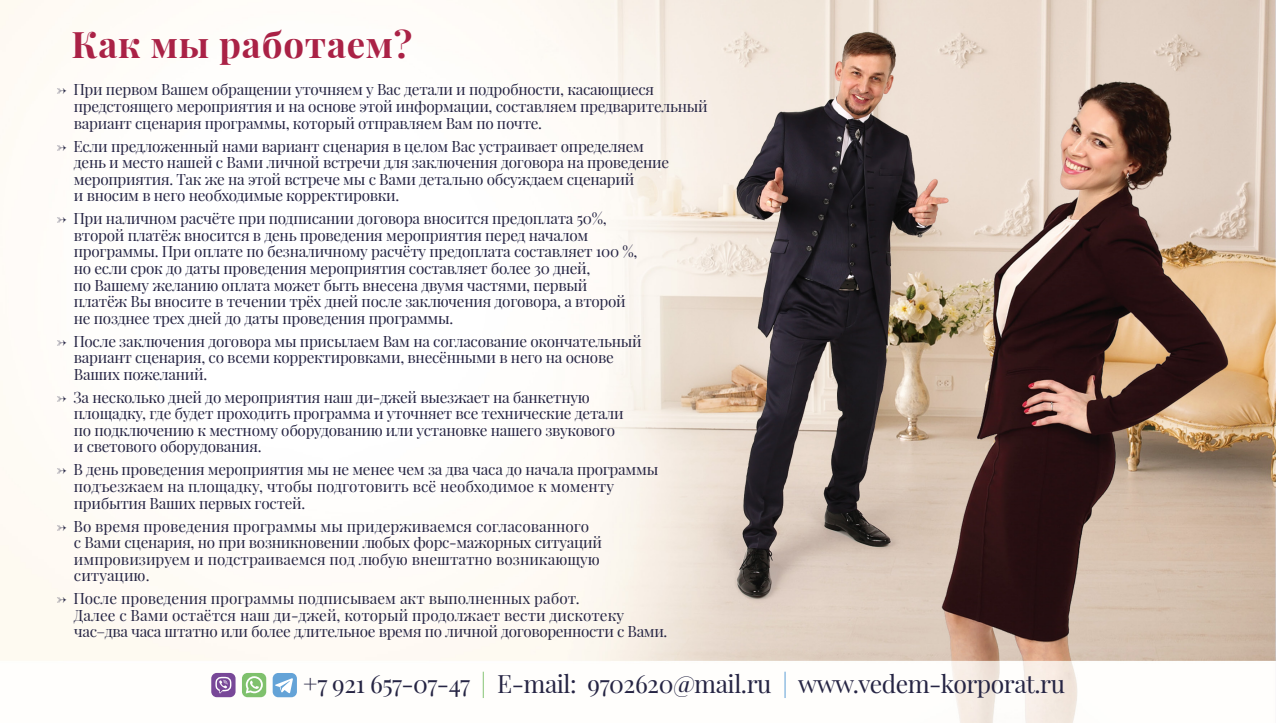
<style>
.page{position:relative;width:1276px;height:723px;background:#fff}
.page>*{position:absolute;margin:0;border:0;box-sizing:border-box;transform-origin:0 0}
.t1{font:700 36.6px "Playfair Display";letter-spacing:.02em;color:#aa2246}
.t2{font:24.75px "Playfair Display";letter-spacing:-.02em;color:#262544}
.t3{font:15.3px/16.5px "Playfair Display";letter-spacing:-.02em;color:#262544}
.t4{font:15.3px/16.5px "Playfair Display";color:#262544}
.s1{color:#7fc16d}
.s2{color:#64a3d7}
</style>
<div class="page">
<img style="left:0;top:0;width:1276px;height:723px">
<div style="left:273px;top:673px;width:24px;height:24px;background:#64a3d7;border-radius:6px"></div>
<svg style="left:275px;top:678px;width:18px;height:15px"></svg>
<div style="left:211px;top:673px;width:24px;height:24px;background:#784898;border-radius:6px"></div>
<svg style="left:215px;top:676px;width:16px;height:17px"></svg>
<div style="left:242px;top:673px;width:24px;height:24px;background:#7fc16d;border-radius:6px"></div>
<svg style="left:246px;top:676px;width:17px;height:17px"></svg>
<h1 class="t1" style="left:71px;top:22px;width:342px">Как мы работаем?</h1>
<p class="t3" style="left:74px;top:81px;width:635px;text-indent:-18px">→ При первом Вашем обращении уточняем у Вас детали и подробности, касающиеся предстоящего мероприятия и на основе этой информации, составляем предварительный вариант сценария программы, который отправляем Вам по почте.</p>
<p class="t3" style="left:74px;top:137px;width:597px;text-indent:-18px">→ Если предложенный нами вариант сценария в целом Вас устраивает определяем день и место нашей с Вами личной встречи для заключения договора на проведение мероприятия. Так же на этой встрече мы с Вами детально обсуждаем сценарий<br>и вносим в него необходимые корректировки.</p>
<p class="t3" style="left:74px;top:210px;width:565px;text-indent:-18px">→ При наличном расчёте при подписании договора вносится предоплата 50%, второй платёж вносится в день проведения мероприятия перед началом программы. При оплате по безналичному расчёту предоплата составляет 100 %, но если срок до даты проведения мероприятия составляет более 30 дней,<br>по Вашему желанию оплата может быть внесена двумя частями, первый платёж Вы вносите в течении трёх дней после заключения договора, а второй не позднее трех дней до даты проведения программы.</p>
<p class="t3" style="left:74px;top:333px;width:569px;text-indent:-18px">→ После заключения договора мы присылаем Вам на согласование окончательный вариант сценария, со всеми корректировками, внесёнными в него на основе<br>Ваших пожеланий.</p>
<p class="t3" style="left:74px;top:389px;width:551px;text-indent:-18px">→ За несколько дней до мероприятия наш ди-джей выезжает на банкетную площадку, где будет проходить программа и уточняет все технические детали по подключению к местному оборудованию или установке нашего звукового и светового оборудования.</p>
<p class="t3" style="left:74px;top:461px;width:586px;text-indent:-18px">→ В день проведения мероприятия мы не менее чем за два часа до начала программы подъезжаем на площадку, чтобы подготовить всё необходимое к моменту прибытия Ваших первых гостей.</p>
<p class="t4" style="left:74px;top:517px;width:529px;text-indent:-18px">→ Во время проведения программы мы придерживаемся согласованного<br>с Вами сценария, но при возникновении любых форс-мажорных ситуаций импровизируем и подстраиваемся под любую внештатно возникающую ситуацию.</p>
<p class="t4" style="left:74px;top:590px;width:595px;text-indent:-17px">→ После проведения программы подписываем акт выполненных работ.<br>Далее с Вами остаётся наш ди-джей, который продолжает вести дискотеку час–два часа штатно или более длительное время по личной договоренности с Вами.</p>
<h2 class="t2" style="left:303px;top:668px;width:763px">+7 921 657-07-47 <span class="s1">|</span> E-mail: 9702620@mail.ru <span class="s2">|</span> www.vedem-korporat.ru</h2>
</div>
